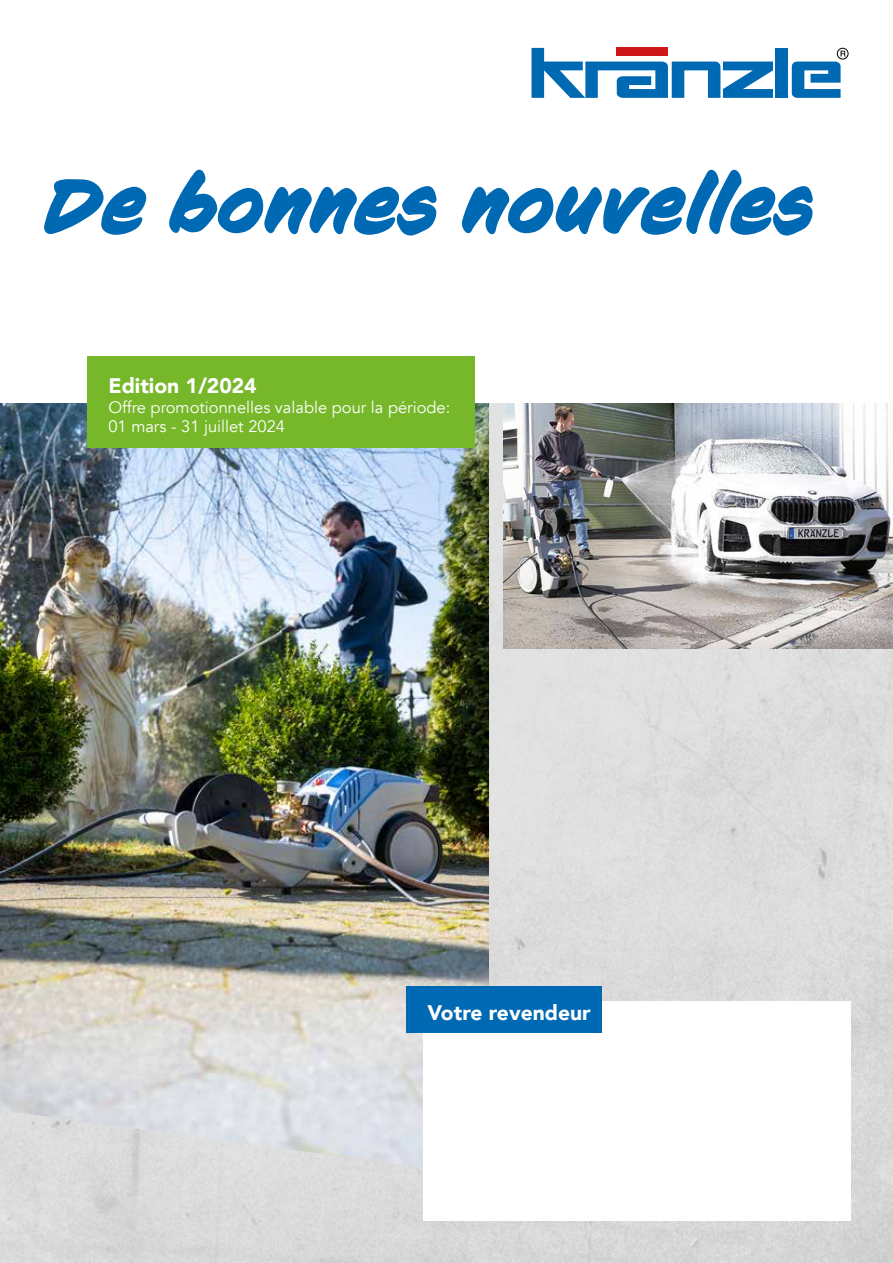
<style>
.page{position:relative;width:893px;height:1263px;background:#fff}
.page>*{position:absolute;margin:0;border:0;box-sizing:border-box;transform-origin:0 0}
.t1{font:italic 700 75px "CC Sign Language";letter-spacing:.01em;color:#0069b4}
.t2{font:900 21px "Avenir";color:#fff}
.t3{font:16.5px/19.8px "Avenir";color:#fff}
</style>
<div class="page">
<div style="left:0;top:403px;width:893px;height:860px;background:#dcdcdc"></div>
<img style="left:504px;top:403px;width:389px;height:245px">
<img style="left:0;top:403px;width:489px;height:773px">
<div style="left:423px;top:1001px;width:427px;height:219px;background:#fff"></div>
<div style="left:617px;top:47px;width:51px;height:9px;background:#cd1719"></div>
<svg style="left:531px;top:48px;width:242px;height:50px"></svg>
<div style="left:776px;top:48px;width:12px;height:50px;background:#0069b4"></div>
<div style="left:837px;top:48px;width:11px;height:12px;border:1px solid #000;border-radius:50%"></div>
<svg style="left:792px;top:51px;width:53px;height:47px"></svg>
<div style="left:87px;top:356px;width:388px;height:92px;background:#76b82a"></div>
<div style="left:406px;top:986px;width:196px;height:47px;background:#0069b4"></div>
<h1 class="t1" style="left:43px;top:160px;width:773px">De bonnes nouvelles</h1>
<p class="t2" style="left:108px;top:367px;width:150px">Edition 1/2024</p>
<p class="t3" style="left:108px;top:397px;width:343px">Offre promotionnelles valable pour la période:<br>01 mars - 31 juillet 2024</p>
<p class="t2" style="left:427px;top:995px;width:165px">Votre revendeur</p>
</div>
